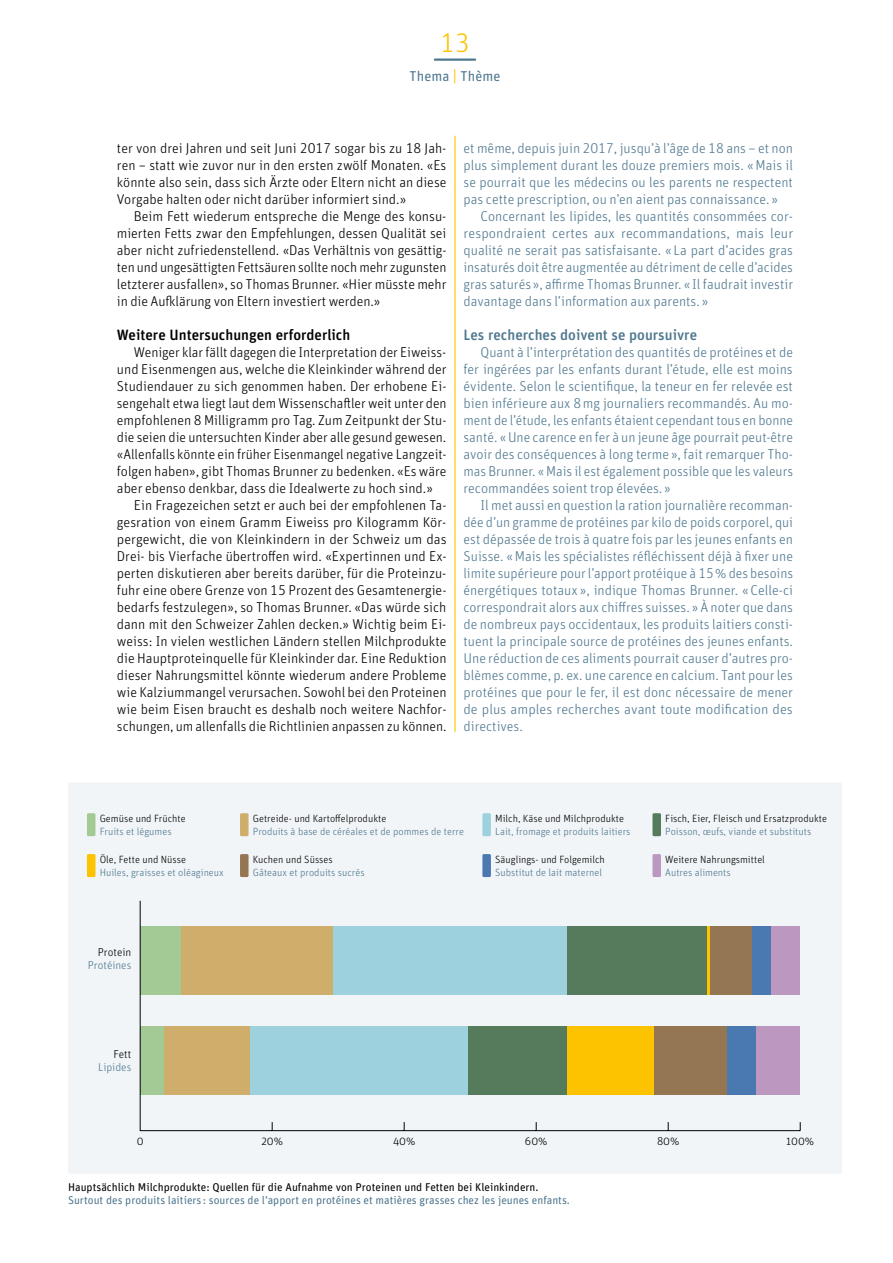
<style>
.page{position:relative;width:893px;height:1263px;background:#fff}
.page>*{position:absolute;margin:0;border:0;box-sizing:border-box;transform-origin:0 0}
.t1{font:300 27px "Unit Rounded Pro";color:#fdc300}
.t2{font:500 15px "Unit Rounded Pro";color:#000}
.t3{font:500 15px "Unit Rounded Pro";color:#507890}
.t4{font:300 14.25px/17px "Unit Rounded Pro";color:#000;text-align:justify}
.t5{font:300 14.25px/17px "Unit Rounded Pro";color:#507890;text-align:justify}
.t6{font:14.25px "Unit Rounded Pro";letter-spacing:.005em;color:#507890}
.t7{font:300 11.55px "Unit Rounded Pro";color:#000}
.t8{font:300 11.55px "Unit Rounded Pro";color:#507890}
.t9{font:11.25px "Unit Rounded Pro";color:#507890}
.t10{font:11.25px "Unit Rounded Pro";color:#000}
.t11{font:300 10.5px "Unit Rounded Pro";color:#507890}
.t12{font:300 10.5px "Unit Rounded Pro";color:#000}
.s1{font-size:15.75px;color:#fdc300}
</style>
<div class="page">
<hr style="left:435px;top:58px;width:40px;height:3px;background:#507890">
<hr style="left:454px;top:136px;width:2px;height:595px;background:#fdc300">
<div style="left:68px;top:782px;width:774px;height:392px;background:#f1f5f8;border-radius:2px"></div>
<div style="left:140px;top:1026px;width:24px;height:69px;background:#a3ca94"></div>
<div style="left:140px;top:926px;width:42px;height:68px;background:#a3ca94"></div>
<hr style="left:140px;top:1130px;width:660px;height:1px;background:#000">
<hr style="left:140px;top:901px;width:1px;height:230px;background:#000">
<div style="left:770px;top:926px;width:30px;height:68px;background:#bc98c1"></div>
<div style="left:755px;top:1026px;width:45px;height:69px;background:#bc98c1"></div>
<div style="left:752px;top:926px;width:18px;height:68px;background:#4a79b1"></div>
<div style="left:727px;top:1026px;width:28px;height:69px;background:#4a79b1"></div>
<div style="left:710px;top:926px;width:42px;height:68px;background:#957652"></div>
<div style="left:654px;top:1026px;width:73px;height:69px;background:#957652"></div>
<hr style="left:707px;top:926px;width:3px;height:68px;background:#fdc300">
<div style="left:567px;top:1026px;width:87px;height:69px;background:#fdc300"></div>
<div style="left:567px;top:926px;width:140px;height:68px;background:#557b5c"></div>
<div style="left:468px;top:1026px;width:99px;height:69px;background:#557b5c"></div>
<div style="left:333px;top:926px;width:234px;height:68px;background:#9dd1de"></div>
<div style="left:249px;top:1026px;width:219px;height:69px;background:#9dd1de"></div>
<div style="left:182px;top:926px;width:151px;height:68px;background:#cfae6b"></div>
<div style="left:164px;top:1026px;width:85px;height:69px;background:#cfae6b"></div>
<div style="left:87px;top:813px;width:8px;height:23px;background:#a3ca94;border-radius:2px"></div>
<div style="left:240px;top:813px;width:9px;height:23px;background:#cfae6b;border-radius:2px"></div>
<div style="left:482px;top:813px;width:9px;height:23px;background:#9dd1de;border-radius:2px"></div>
<div style="left:652px;top:813px;width:9px;height:23px;background:#557b5c;border-radius:2px"></div>
<div style="left:87px;top:854px;width:8px;height:23px;background:#fdc300;border-radius:2px"></div>
<div style="left:240px;top:854px;width:9px;height:23px;background:#957652;border-radius:2px"></div>
<div style="left:482px;top:854px;width:9px;height:23px;background:#4a79b1;border-radius:2px"></div>
<div style="left:652px;top:854px;width:9px;height:23px;background:#bc98c1;border-radius:2px"></div>
<h1 class="t1" style="left:440px;top:26px;width:31px">13</h1>
<p class="t6" style="left:410px;top:66px;width:92px">Thema <span class="s1">|</span> Thème</p>
<p class="t4" style="left:117px;top:139px;width:331px">ter von drei Jahren und seit Juni 2017 sogar bis zu 18 Jah&shy;ren – statt wie zuvor nur in den ersten zwölf Monaten. «Es könnte also sein, dass sich Ärzte oder Eltern nicht an diese Vorgabe halten oder nicht darüber informiert sind.»</p>
<p class="t4" style="left:117px;top:207px;width:331px;text-indent:17px">Beim Fett wiederum entspreche die Menge des konsu&shy;mierten Fetts zwar den Empfehlungen, dessen Qualität sei aber nicht zufriedenstellend. «Das Verhältnis von gesättig&shy;ten und ungesättigten Fettsäuren sollte noch mehr zugunsten letzterer ausfallen», so Thomas Brunner. «Hier müsste mehr in die Aufklärung von Eltern investiert werden.»</p>
<p class="t2" style="left:117px;top:324px;width:235px">Weitere Untersuchungen erforderlich</p>
<p class="t4" style="left:134px;top:343px;width:314px">Weniger klar fällt dagegen die Interpretation der Eiweiss-</p>
<p class="t4" style="left:117px;top:360px;width:331px">und Eisenmengen aus, welche die Kleinkinder während der</p>
<p class="t4" style="left:117px;top:377px;width:331px">Studiendauer zu sich genommen haben. Der erhobene Ei-</p>
<p class="t4" style="left:117px;top:394px;width:331px">sengehalt etwa liegt laut dem Wissenschaftler weit unter den</p>
<p class="t4" style="left:117px;top:412px;width:331px">empfohlenen 8 Milligramm pro Tag. Zum Zeitpunkt der Stu-</p>
<p class="t4" style="left:117px;top:429px;width:331px">die seien die untersuchten Kinder aber alle gesund gewesen.</p>
<p class="t4" style="left:117px;top:446px;width:331px">«Allenfalls könnte ein früher Eisenmangel negative Langzeit-</p>
<p class="t4" style="left:117px;top:463px;width:331px">folgen haben», gibt Thomas Brunner zu bedenken. «Es wäre</p>
<p class="t4" style="left:117px;top:480px;width:318px">aber ebenso denkbar, dass die Idealwerte zu hoch sind.»</p>
<p class="t4" style="left:134px;top:497px;width:314px">Ein Fragezeichen setzt er auch bei der empfohlenen Ta-</p>
<p class="t4" style="left:117px;top:514px;width:331px">gesration von einem Gramm Eiweiss pro Kilogramm Kör-</p>
<p class="t4" style="left:117px;top:531px;width:331px">pergewicht, die von Kleinkindern in der Schweiz um das</p>
<p class="t4" style="left:117px;top:548px;width:331px">Drei- bis Vierfache übertroffen wird. «Expertinnen und Ex-</p>
<p class="t4" style="left:117px;top:565px;width:331px">perten diskutieren aber bereits darüber, für die Proteinzu-</p>
<p class="t4" style="left:117px;top:582px;width:331px">fuhr eine obere Grenze von 15 Prozent des Gesamtenergie-</p>
<p class="t4" style="left:117px;top:599px;width:331px">bedarfs festzulegen», so Thomas Brunner. «Das würde sich</p>
<p class="t4" style="left:117px;top:616px;width:331px">dann mit den Schweizer Zahlen decken.» Wichtig beim Ei-</p>
<p class="t4" style="left:117px;top:633px;width:331px">weiss: In vielen westlichen Ländern stellen Milchprodukte</p>
<p class="t4" style="left:117px;top:650px;width:331px">die Hauptproteinquelle für Kleinkinder dar. Eine Reduktion</p>
<p class="t4" style="left:117px;top:667px;width:331px">dieser Nahrungsmittel könnte wiederum andere Probleme</p>
<p class="t4" style="left:117px;top:684px;width:331px">wie Kalziummangel verursachen. Sowohl bei den Proteinen</p>
<p class="t4" style="left:117px;top:701px;width:331px">wie beim Eisen braucht es deshalb noch weitere Nachfor-</p>
<p class="t4" style="left:117px;top:718px;width:331px">schungen, um allenfalls die Richtlinien anpassen zu können.</p>
<p class="t5" style="left:463px;top:139px;width:331px">et même, depuis juin 2017, jusqu’à l’âge de 18 ans – et non plus simplement durant les douze premiers mois. «Mais il se pourrait que les médecins ou les parents ne respectent pas cette prescription, ou n’en aient pas connaissance. »</p>
<p class="t5" style="left:463px;top:207px;width:331px;text-indent:17px">Concernant les lipides, les quantités consommées cor&shy;respondraient certes aux recommandations, mais leur qualité ne serait pas satisfaisante. « La part d’acides gras insaturés doit être augmentée au détriment de celle d’acides gras saturés », affirme Thomas Brunner. « Il faudrait investir davantage dans l’information aux parents. »</p>
<p class="t3" style="left:463px;top:324px;width:235px">Les recherches doivent se poursuivre</p>
<p class="t5" style="left:463px;top:343px;width:331px;text-indent:17px">Quant à l’interprétation des quantités de protéines et de fer ingérées par les enfants durant l’étude, elle est moins évidente. Selon le scientifique, la teneur en fer relevée est bien inférieure aux 8mg journaliers recommandés. Au mo&shy;ment de l’étude, les enfants étaient cependant tous en bonne santé. «Une carence en fer à un jeune âge pourrait peut-être avoir des conséquences à long terme », fait remarquer Tho&shy;mas Brunner. «Mais il est également possible que les valeurs recommandées soient trop élevées. »</p>
<p class="t5" style="left:463px;top:497px;width:331px;text-indent:17px">Il met aussi en question la ration journalière recomman&shy;dée d’un gramme de protéines par kilo de poids corporel, qui est dépassée de trois à quatre fois par les jeunes enfants en Suisse. «Mais les spécialistes réfléchissent déjà à fixer une limite supérieure pour l’apport protéique à 15% des besoins énergétiques totaux », indique Thomas Brunner. «Celle-ci correspondrait alors aux chiffres suisses. » À noter que dans de nombreux pays occidentaux, les produits laitiers consti&shy;tuent la principale source de protéines des jeunes enfants.<br>Une réduction de ces aliments pourrait causer d’autres pro&shy;blèmes comme, p. ex. une carence en calcium. Tant pour les protéines que pour le fer, il est donc nécessaire de mener de plus amples recherches avant toute modification des directives.</p>
<p class="t12" style="left:100px;top:811px;width:88px">Gemüse und Früchte</p>
<p class="t12" style="left:253px;top:811px;width:135px">Getreide- und Kartoffelprodukte</p>
<p class="t12" style="left:495px;top:811px;width:130px">Milch, Käse und Milchprodukte</p>
<p class="t12" style="left:665px;top:811px;width:163px">Fisch, Eier, Fleisch und Ersatzprodukte</p>
<p class="t11" style="left:100px;top:825px;width:73px">Fruits et légumes</p>
<p class="t11" style="left:253px;top:825px;width:213px">Produits à base de céréales et de pommes de terre</p>
<p class="t11" style="left:495px;top:825px;width:137px">Lait, fromage et produits laitiers</p>
<p class="t11" style="left:665px;top:825px;width:148px">Poisson, œufs, viande et substituts</p>
<p class="t12" style="left:100px;top:852px;width:88px">Öle, Fette und Nüsse</p>
<p class="t12" style="left:253px;top:852px;width:82px">Kuchen und Süsses</p>
<p class="t12" style="left:495px;top:852px;width:111px">Säuglings- und Folgemilch</p>
<p class="t12" style="left:665px;top:852px;width:101px">Weitere Nahrungsmittel</p>
<p class="t11" style="left:100px;top:866px;width:126px">Huiles, graisses et oléagineux</p>
<p class="t11" style="left:253px;top:866px;width:113px">Gâteaux et produits sucrés</p>
<p class="t11" style="left:495px;top:866px;width:109px">Substitut de lait maternel</p>
<p class="t11" style="left:665px;top:866px;width:67px">Autres aliments</p>
<p class="t7" style="left:98px;top:945px;width:35px">Protein</p>
<p class="t8" style="left:88px;top:957px;width:45px">Protéines</p>
<p class="t7" style="left:114px;top:1047px;width:19px">Fett</p>
<p class="t8" style="left:98px;top:1059px;width:35px">Lipides</p>
<p class="t7" style="left:137px;top:1134px;width:8px">0</p>
<p class="t7" style="left:261px;top:1134px;width:23px">20%</p>
<p class="t7" style="left:393px;top:1134px;width:24px">40%</p>
<p class="t7" style="left:525px;top:1134px;width:24px">60%</p>
<p class="t7" style="left:657px;top:1134px;width:24px">80%</p>
<p class="t7" style="left:786px;top:1134px;width:29px">100%</p>
<p class="t10" style="left:68px;top:1179px;width:472px">Hauptsächlich Milchprodukte: Quellen für die Aufnahme von Proteinen und Fetten bei Kleinkindern.</p>
<p class="t9" style="left:68px;top:1193px;width:503px">Surtout des produits laitiers : sources de l’apport en protéines et matières grasses chez les jeunes enfants.</p>
</div>
